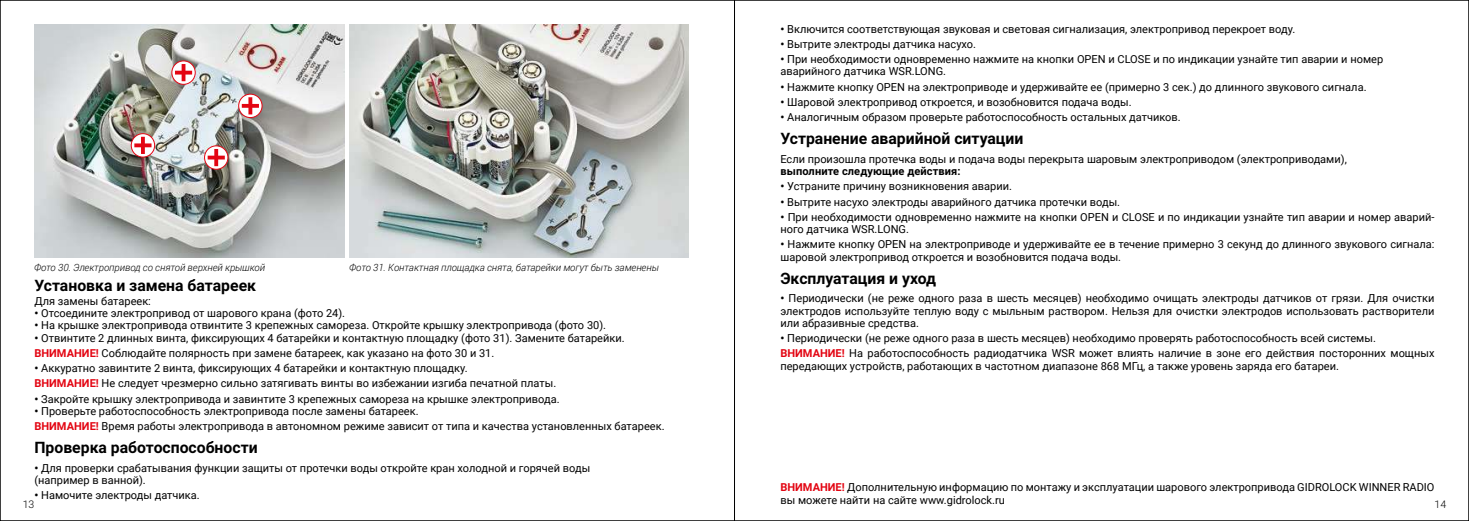
<style>
.page{position:relative;width:1469px;height:521px;background:#fff}
.page>*{position:absolute;margin:0;border:0;box-sizing:border-box;transform-origin:0 0}
.t1{font:700 15.75px "Roboto";color:#000}
.t2{font:11.03px/12.2px "Roboto";color:#000}
.t3{font:700 11.03px "Roboto";letter-spacing:.01em;color:#000}
.t4{font:300 10.5px "Roboto";color:#000}
.t5{font:italic 300 9.97px "Roboto";color:#000}
.s1{font-weight:700}
.s2{font-weight:700;color:#e30512}
</style>
<div class="page">
<img style="left:349px;top:24px;width:339px;height:234px">
<img style="left:34px;top:24px;width:310px;height:234px">
<svg style="left:131px;top:134px;width:24px;height:23px"></svg>
<div style="left:131px;top:133px;width:24px;height:25px;border:1px solid #e30512;border-radius:50%"></div>
<svg style="left:134px;top:143px;width:17px;height:4px"></svg>
<svg style="left:141px;top:137px;width:4px;height:17px"></svg>
<svg style="left:172px;top:61px;width:23px;height:23px"></svg>
<div style="left:171px;top:60px;width:25px;height:25px;border:1px solid #e30512;border-radius:50%"></div>
<svg style="left:175px;top:71px;width:17px;height:4px"></svg>
<hr style="left:182px;top:64px;width:3px;height:17px;background:#e30512">
<svg style="left:204px;top:146px;width:24px;height:23px"></svg>
<div style="left:204px;top:145px;width:24px;height:25px;border:1px solid #e30512;border-radius:50%"></div>
<hr style="left:208px;top:156px;width:17px;height:3px;background:#e30512">
<svg style="left:214px;top:149px;width:4px;height:17px"></svg>
<svg style="left:239px;top:94px;width:23px;height:24px"></svg>
<div style="left:238px;top:94px;width:24px;height:24px;border:1px solid #e30512;border-radius:50%"></div>
<svg style="left:242px;top:104px;width:17px;height:4px"></svg>
<svg style="left:248px;top:97px;width:4px;height:17px"></svg>
<p class="t2" style="left:780px;top:22px;width:516px"><span class="s1">•</span> Включится соответствующая звуковая и световая сигнализация, электропривод перекроет воду.</p>
<p class="t2" style="left:780px;top:37px;width:197px"><span class="s1">•</span> Вытрите электроды датчика насухо.</p>
<p class="t2" style="left:780px;top:53px;width:604px"><span class="s1">•</span> При необходимости одновременно нажмите на кнопки OPEN и CLOSE и по индикации узнайте тип аварии и номер аварийного датчика WSR.LONG.</p>
<p class="t2" style="left:780px;top:80px;width:587px"><span class="s1">•</span> Нажмите кнопку OPEN на электроприводе и удерживайте ее (примерно 3 сек.) до длинного звукового сигнала.</p>
<p class="t2" style="left:780px;top:95px;width:353px"><span class="s1">•</span> Шаровой электропривод откроется, и возобновится подача воды.</p>
<p class="t2" style="left:780px;top:111px;width:402px"><span class="s1">•</span> Аналогичным образом проверьте работоспособность остальных датчиков.</p>
<h1 class="t1" style="left:780px;top:128px;width:244px">Устранение аварийной ситуации</h1>
<p class="t2" style="left:780px;top:152px;width:568px">Если произошла протечка воды и подача воды перекрыта шаровым электроприводом (электроприводами),</p>
<p class="t3" style="left:780px;top:163px;width:182px">выполните следующие действия:</p>
<p class="t2" style="left:780px;top:180px;width:233px"><span class="s1">•</span> Устраните причину возникновения аварии.</p>
<p class="t2" style="left:780px;top:195px;width:341px"><span class="s1">•</span> Вытрите насухо электроды аварийного датчика протечки воды.</p>
<p class="t2" style="left:780px;top:210px;width:655px"><span class="s1">•</span> При необходимости одновременно нажмите на кнопки OPEN и CLOSE и по индикации узнайте тип аварии и номер аварий&shy;ного датчика WSR.LONG.</p>
<p class="t2" style="left:780px;top:238px;width:655px"><span class="s1">•</span> Нажмите кнопку OPEN на электроприводе и удерживайте ее в течение примерно 3 секунд до длинного звукового сигнала: шаровой электропривод откроется и возобновится подача воды.</p>
<h1 class="t1" style="left:780px;top:267px;width:157px">Эксплуатация и уход</h1>
<p class="t2" style="left:780px;top:292px;width:655px;text-align:justify"><span class="s1">•</span> Периодически (не реже одного раза в шесть месяцев) необходимо очищать электроды датчиков от грязи. Для очистки электродов используйте теплую воду с мыльным раствором. Нельзя для очистки электродов использовать растворители или абразивные средства.</p>
<p class="t2" style="left:780px;top:330px;width:655px;line-height:15.2px"><span class="s1">•</span> Периодически (не реже одного раза в шесть месяцев) необходимо проверять работоспособность всей системы.<br><span class="s2">ВНИМАНИЕ!</span> На работоспособность радиодатчика WSR может влиять наличие в зоне его действия посторонних мощных</p>
<p class="t2" style="left:780px;top:359px;width:560px">передающих устройств, работающих в частотном диапазоне 868 МГц, а также уровень заряда его батареи.</p>
<p class="t5" style="left:34px;top:260px;width:232px">Фото 30. Электропривод со снятой верхней крышкой</p>
<p class="t5" style="left:349px;top:260px;width:311px">Фото 31. Контактная площадка снята, батарейки могут быть заменены</p>
<h1 class="t1" style="left:34px;top:274px;width:223px">Установка и замена батареек</h1>
<p class="t2" style="left:34px;top:294px;width:118px">Для замены батареек:</p>
<p class="t2" style="left:34px;top:307px;width:312px"><span class="s1">•</span> Отсоедините электропривод от шарового крана (фото 24).</p>
<p class="t2" style="left:34px;top:319px;width:573px"><span class="s1">•</span> На крышке электропривода отвинтите 3 крепежных самореза. Откройте крышку электропривода (фото 30).</p>
<p class="t2" style="left:34px;top:330px;width:592px;line-height:15.2px"><span class="s1">•</span> Отвинтите 2 длинных винта, фиксирующих 4 батарейки и контактную площадку (фото 31). Замените батарейки.<br><span class="s2">ВНИМАНИЕ!</span> Соблюдайте полярность при замене батареек, как указано на фото 30 и 31.</p>
<p class="t2" style="left:34px;top:360px;width:523px;line-height:15.2px"><span class="s1">•</span> Аккуратно завинтите 2 винта, фиксирующих 4 батарейки и контактную площадку.<br><span class="s2">ВНИМАНИЕ!</span> Не следует чрезмерно сильно затягивать винты во избежании изгиба печатной платы.</p>
<p class="t2" style="left:34px;top:392px;width:526px"><span class="s1">•</span> Закройте крышку электропривода и завинтите 3 крепежных самореза на крышке электропривода.</p>
<p class="t2" style="left:34px;top:403px;width:631px;line-height:15.2px"><span class="s1">•</span> Проверьте работоспособность электропривода после замены батареек.<br><span class="s2">ВНИМАНИЕ!</span> Время работы электропривода в автономном режиме зависит от типа и качества установленных батареек.</p>
<h1 class="t1" style="left:34px;top:436px;width:225px">Проверка работоспособности</h1>
<p class="t2" style="left:34px;top:461px;width:557px"><span class="s1">•</span> Для проверки срабатывания функции защиты от протечки воды откройте кран холодной и горячей воды (например в ванной).</p>
<p class="t2" style="left:34px;top:489px;width:167px"><span class="s1">•</span> Намочите электроды датчика.</p>
<p class="t2" style="left:780px;top:481px;width:655px"><span class="s2">ВНИМАНИЕ!</span> Дополнительную информацию по монтажу и эксплуатации шарового электропривода GIDROLOCK WINNER RADIO вы можете найти на сайте www.gidrolock.ru</p>
<p class="t4" style="left:23px;top:498px;width:13px">13</p>
<p class="t4" style="left:1434px;top:498px;width:13px">14</p>
</div>
